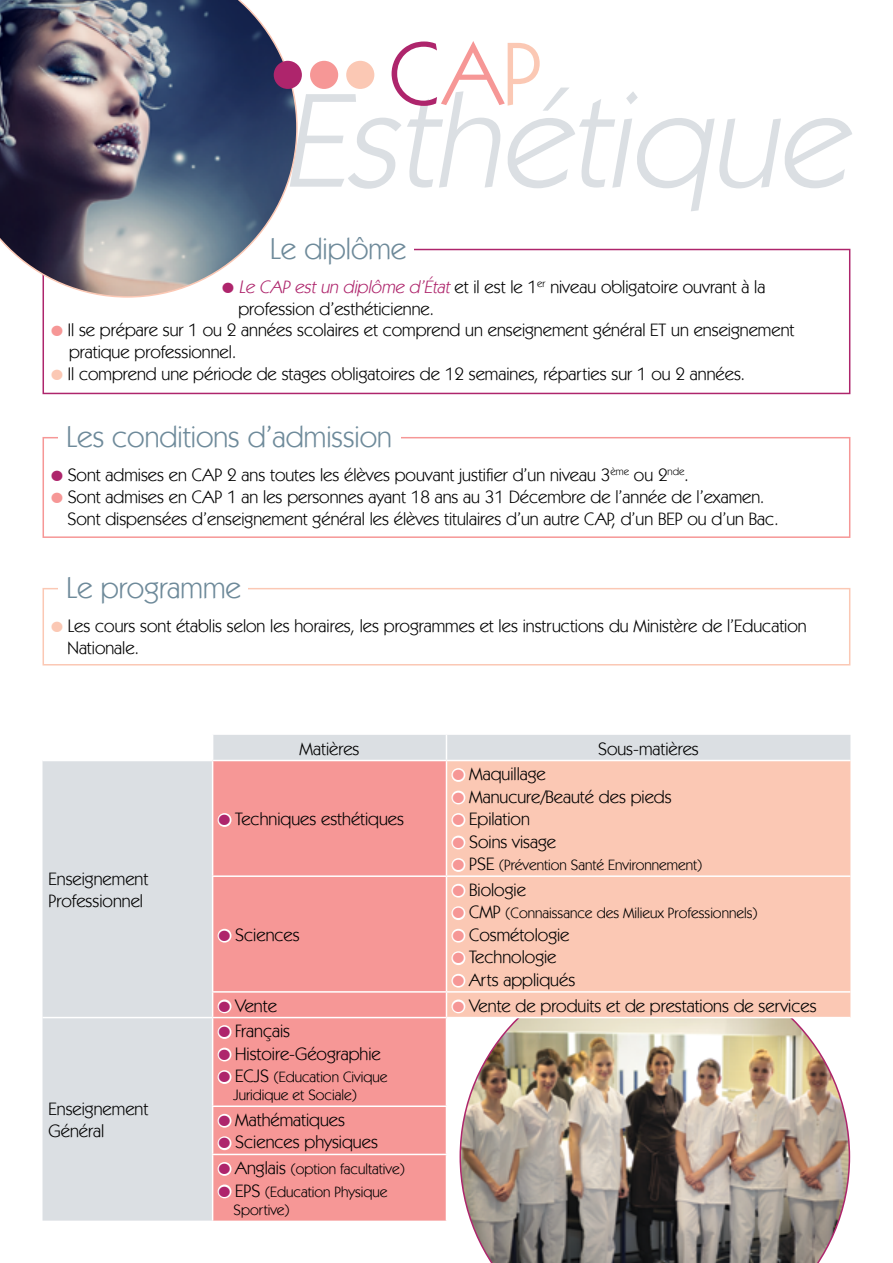
<style>
.page{position:relative;width:893px;height:1263px;background:#fff}
.page>*{position:absolute;margin:0;border:0;box-sizing:border-box;transform-origin:0 0}
.t1{font:italic 135px "Kabel IT Cby BT";color:#dbdfe3}
.t2{font:90px "Kabel IT Cby BT";color:#ae256c}
.t3{font:30px "Kabel IT Cby BT";color:#6e8a9a}
.t4{font:18px/21.6px "Kabel IT Cby BT";color:#000}
.t5{font:15px/18px "Kabel IT Cby BT";color:#000}
.s1{color:#f69796}
.s2{color:#fbc8b4}
.s3{color:#ae256c}
.s4{font-style:italic;color:#ae256c}
.s5{font-size:18px}
</style>
<div class="page">
<img style="left:459px;top:1018px;width:391px;height:245px">
<div style="left:43px;top:761px;width:169px;height:459px;background:#dbdfe3"></div>
<div style="left:213px;top:761px;width:233px;height:459px;background:#f69796"></div>
<div style="left:447px;top:761px;width:403px;height:256px;background:#fbc8b4"></div>
<div style="left:213px;top:735px;width:637px;height:25px;background:#dbdfe3"></div>
<hr style="left:212px;top:875px;width:234px;height:2px;background:#fff">
<hr style="left:212px;top:991px;width:234px;height:2px;background:#fff">
<hr style="left:446px;top:991px;width:404px;height:2px;background:#fff">
<hr style="left:213px;top:1017px;width:233px;height:1px;background:#fff">
<hr style="left:212px;top:1105px;width:235px;height:2px;background:#fff">
<hr style="left:212px;top:1154px;width:235px;height:1px;background:#fff">
<hr style="left:446px;top:875px;width:404px;height:2px;background:#fff">
<hr style="left:43px;top:1017px;width:170px;height:1px;background:#fff">
<svg style="left:215px;top:811px;width:19px;height:18px"></svg>
<svg style="left:449px;top:766px;width:19px;height:108px"></svg>
<svg style="left:215px;top:926px;width:19px;height:19px"></svg>
<svg style="left:213px;top:993px;width:21px;height:24px"></svg>
<svg style="left:446px;top:881px;width:22px;height:136px"></svg>
<svg style="left:215px;top:1023px;width:19px;height:63px"></svg>
<svg style="left:215px;top:1112px;width:19px;height:40px"></svg>
<svg style="left:215px;top:1160px;width:19px;height:40px"></svg>
<div style="left:43px;top:249px;width:807px;height:145px;border:2px solid #ae256c"></div>
<div style="left:238px;top:236px;width:175px;height:31px;background:#fff"></div>
<div style="left:43px;top:437px;width:807px;height:101px;border:2px solid #f69796"></div>
<div style="left:58px;top:424px;width:343px;height:32px;background:#fff"></div>
<div style="left:43px;top:588px;width:807px;height:77px;border:2px solid #fbc8b4"></div>
<div style="left:58px;top:575px;width:190px;height:32px;background:#fff"></div>
<svg style="left:0;top:0;width:298px;height:298px;background:#717486"></svg>
<div style="left:274px;top:61px;width:28px;height:28px;background:#ae256c;border-radius:50%"></div>
<div style="left:310px;top:61px;width:28px;height:28px;background:#f69796;border-radius:50%"></div>
<div style="left:346px;top:61px;width:28px;height:28px;background:#fbc8b4;border-radius:50%"></div>
<h2 class="t2" style="left:389px;top:18px;width:154px">C<span class="s1">A</span><span class="s2">P</span></h2>
<h1 class="t1" style="left:282px;top:57px;width:593px">Esthétique</h1>
<h3 class="t3" style="left:270px;top:230px;width:138px">Le diplôme</h3>
<p class="t4" style="left:238px;top:276px;width:528px;text-indent:-16px"><span class="s3">●</span> <span class="s4">Le CAP estun diplôme d’État</span>et il est le 1<sup>er</sup> niveau obligatoire ouvrant à la profession d’esthéticienne.</p>
<p class="t4" style="left:69px;top:319px;width:727px;text-indent:-18px"><span class="s1">●</span> Il se prépare sur 1 ou 2 années scolaires et comprend un enseignement général ET un enseignement pratique professionnel.</p>
<p class="t4" style="left:51px;top:362px;width:695px"><span class="s2">●</span> Il comprend une période de stages obligatoires de 12 semaines, réparties sur 1 ou 2 années.</p>
<h3 class="t3" style="left:66px;top:418px;width:327px">Les conditions d’admission</h3>
<p class="t4" style="left:51px;top:464px;width:639px"><span class="s3">●</span> Sont admises en CAP 2 ans toutes les élèves pouvant justifier d’un niveau 3<sup>ème</sup> ou 2<sup>nde</sup>.</p>
<p class="t4" style="left:68px;top:486px;width:712px;text-indent:-17px"><span class="s1">●</span> Sont admises en CAP 1 an les personnes ayant 18 ans au 31 Décembre de l’année de l’examen.<br>Sont dispensées d’enseignement général les élèves titulaires d’un autre CAP, d’un BEP ou d’un Bac.</p>
<h3 class="t3" style="left:66px;top:569px;width:176px">Le programme</h3>
<p class="t4" style="left:68px;top:615px;width:741px;text-indent:-17px"><span class="s2">●</span> Les cours sont établis selon les horaires, les programmes et les instructions du Ministère de l’Education<br>Nationale.</p>
<p class="t4" style="left:49px;top:867px;width:101px;line-height:22.5px">Enseignement<br>Professionnel</p>
<p class="t4" style="left:49px;top:1097px;width:101px;line-height:22.5px">Enseignement<br>Général</p>
<p class="t4" style="left:300px;top:737px;width:61px">Matières</p>
<p class="t4" style="left:598px;top:737px;width:102px">Sous-matières</p>
<p class="t4" style="left:219px;top:808px;width:187px"><span class="s3">●</span> Techniques esthétiques</p>
<p class="t4" style="left:219px;top:923px;width:83px"><span class="s3">●</span> Sciences</p>
<p class="t4" style="left:452px;top:763px;width:95px"><span class="s1">●</span> Maquillage</p>
<p class="t4" style="left:452px;top:785px;width:221px"><span class="s1">●</span> Manucure/Beauté des pieds</p>
<p class="t4" style="left:452px;top:808px;width:79px"><span class="s1">●</span> Epilation</p>
<p class="t4" style="left:452px;top:830px;width:105px"><span class="s1">●</span> Soins visage</p>
<p class="t5" style="left:452px;top:856px;width:251px"><span class="s1">●</span> <span class="s5">PSE</span> (Prévention Santé Environnement)</p>
<p class="t4" style="left:452px;top:878px;width:75px"><span class="s1">●</span> Biologie</p>
<p class="t5" style="left:452px;top:904px;width:307px"><span class="s1">●</span> <span class="s5">CMP</span> (Connaissance des Milieux Professionnels)</p>
<p class="t4" style="left:452px;top:923px;width:119px"><span class="s1">●</span> Cosmétologie</p>
<p class="t4" style="left:452px;top:946px;width:106px"><span class="s1">●</span> Technologie</p>
<p class="t4" style="left:452px;top:968px;width:124px"><span class="s1">●</span> Arts appliqués</p>
<p class="t4" style="left:219px;top:994px;width:60px"><span class="s3">●</span> Vente</p>
<p class="t4" style="left:452px;top:994px;width:366px"><span class="s1">●</span> Vente de produits et de prestations de services</p>
<p class="t4" style="left:219px;top:1020px;width:73px"><span class="s3">●</span> Français</p>
<p class="t4" style="left:219px;top:1042px;width:164px"><span class="s3">●</span> Histoire-Géographie</p>
<p class="t5" style="left:234px;top:1068px;width:155px;text-indent:-15px"><span class="s3">●</span> <span class="s5">ECJS</span> (Education Civique<br>Juridique et Sociale)</p>
<p class="t4" style="left:219px;top:1108px;width:128px"><span class="s3">●</span> Mathématiques</p>
<p class="t4" style="left:219px;top:1131px;width:161px"><span class="s3">●</span> Sciences physiques</p>
<p class="t5" style="left:219px;top:1160px;width:188px"><span class="s3">●</span> <span class="s5">Anglais</span> (option facultative)</p>
<p class="t5" style="left:234px;top:1182px;width:155px;text-indent:-15px"><span class="s3">●</span> <span class="s5">EPS</span> (Education Physique<br>Sportive)</p>
</div>
